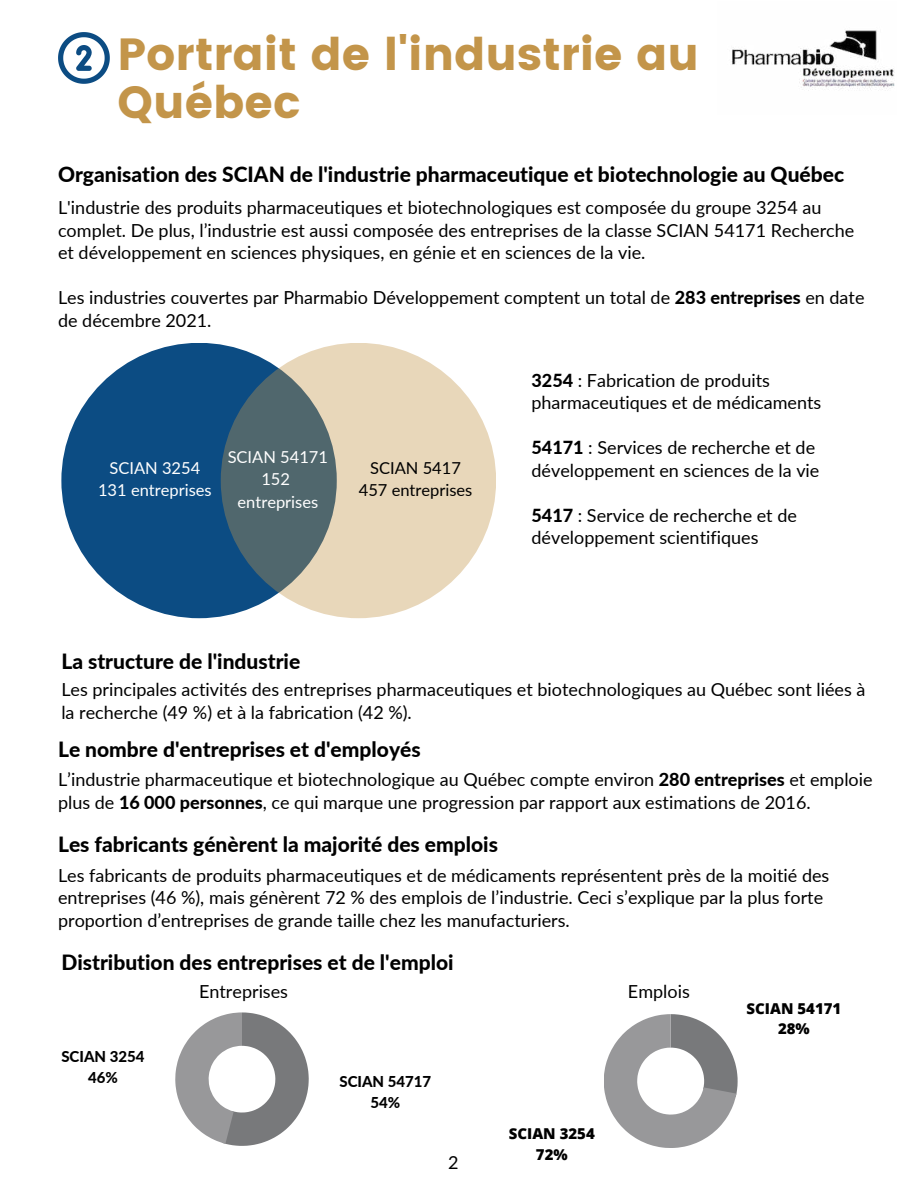
<style>
.page{position:relative;width:918px;height:1188px;background:#fff}
.page>*{position:absolute;margin:0;border:0;box-sizing:border-box;transform-origin:0 0}
.t1{font:45px/47.2px "Poppins";color:#c3954a}
.t2{font:800 21px "Lato";color:#000}
.t3{font:18px/22.5px "Lato";color:#000}
.t4{font:16.5px/22.5px "Lato";color:#fff;text-align:center}
.t5{font:16.5px/22.5px "Lato";color:#000;text-align:center}
.t6{font:800 15px/21px "Lato";color:#000;text-align:center}
.t7{font:800 15px/20.9px "Open Sans";color:#000;text-align:center}
.s1{font-weight:800}
</style>
<div class="page">
<img style="left:732px;top:30px;width:163px;height:61px">
<svg style="left:58px;top:32px;width:52px;height:52px"></svg>
<div style="left:61px;top:343px;width:276px;height:275px;background:#0c4c83;border-radius:50%"></div>
<svg style="left:221px;top:343px;width:275px;height:275px;background:#b9b5a2"></svg>
<svg style="left:175px;top:1012px;width:134px;height:134px"></svg>
<svg style="left:604px;top:1014px;width:134px;height:134px"></svg>
<h1 class="t1" style="left:118px;top:31px;width:583px">Portrait de l'industrie au<br>Québec</h1>
<p class="t2" style="left:58px;top:159px;width:788px">Organisation des SCIAN de l'industrie pharmaceutique et biotechnologie au Québec</p>
<p class="t3" style="left:58px;top:196px;width:798px">L'industrie des produits pharmaceutiques et biotechnologiques est composée du groupe 3254 au complet. De plus, l’industrie est aussi composée des entreprises de la classe SCIAN 54171 Recherche et développement en sciences physiques, en génie et en sciences de la vie.</p>
<p class="t3" style="left:58px;top:286px;width:808px">Les industries couvertes par Pharmabio Développement comptent un total de <span class="s1">283 entreprises</span> en date de décembre 2021.</p>
<p class="t4" style="left:98px;top:456px;width:115px">SCIAN 3254<br>131 entreprises</p>
<p class="t4" style="left:228px;top:445px;width:102px">SCIAN 54171<br>152 entreprises</p>
<p class="t5" style="left:359px;top:456px;width:115px">SCIAN 5417<br>457 entreprises</p>
<p class="t2" style="left:61px;top:646px;width:240px">La structure de l'industrie</p>
<p class="t3" style="left:532px;top:368px;width:291px"><span class="s1">3254</span> : Fabrication de produits pharmaceutiques et de médicaments</p>
<p class="t3" style="left:532px;top:436px;width:289px"><span class="s1">54171</span> : Services de recherche et de développement en sciences de la vie</p>
<p class="t3" style="left:532px;top:503px;width:267px"><span class="s1">5417</span> : Service de recherche et de développement scientifiques</p>
<p class="t3" style="left:61px;top:677px;width:806px">Les principales activités des entreprises pharmaceutiques et biotechnologiques au Québec sont liées à la recherche (49 %) et à la fabrication (42 %).</p>
<p class="t2" style="left:58px;top:734px;width:364px">Le nombre d'entreprises et d'employés</p>
<p class="t3" style="left:58px;top:768px;width:816px">L’industrie pharmaceutique et biotechnologique au Québec compte environ <span class="s1">280 entreprises</span> et emploie plus de <span class="s1">16 000 personnes</span>, ce qui marque une progression par rapport aux estimations de 2016.</p>
<p class="t2" style="left:58px;top:829px;width:441px">Les fabricants génèrent la majorité des emplois</p>
<p class="t3" style="left:58px;top:863px;width:773px">Les fabricants de produits pharmaceutiques et de médicaments représentent près de la moitié des entreprises (46 %), mais génèrent 72 % des emplois de l’industrie. Ceci s’explique par la plus forte proportion d’entreprises de grande taille chez les manufacturiers.</p>
<p class="t2" style="left:61px;top:947px;width:394px">Distribution des entreprises et de l'emploi</p>
<p class="t6" style="left:61px;top:1045px;width:85px">SCIAN 3254<br>46%</p>
<p class="t3" style="left:199px;top:980px;width:91px">Entreprises</p>
<p class="t6" style="left:339px;top:1070px;width:93px">SCIAN 54717<br>54%</p>
<p class="t3" style="left:448px;top:1150px;width:12px">2</p>
<p class="t3" style="left:628px;top:980px;width:63px">Emplois</p>
<p class="t7" style="left:509px;top:1122px;width:88px">SCIAN 3254<br>72%</p>
<p class="t7" style="left:747px;top:997px;width:96px">SCIAN 54171<br>28%</p>
</div>
